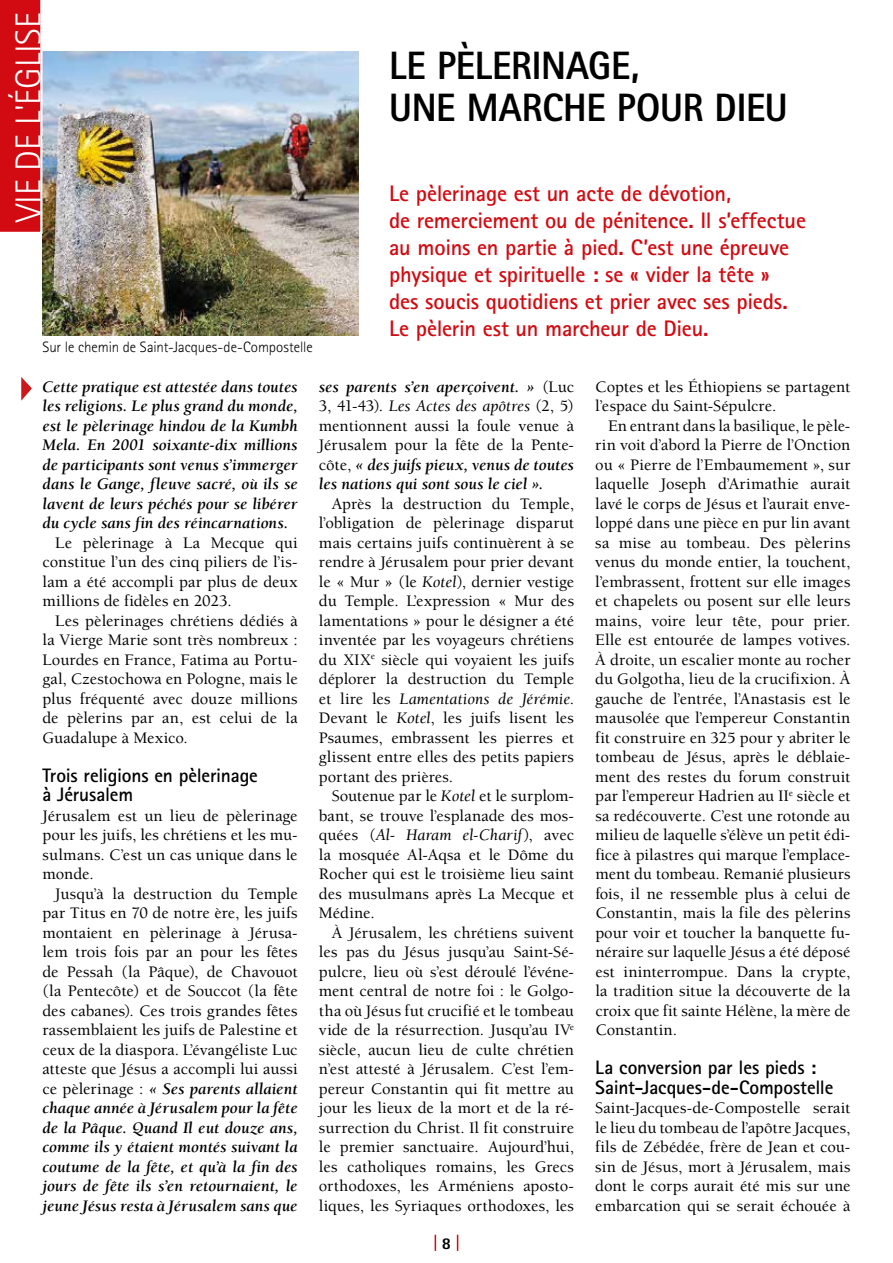
<style>
.page{position:relative;width:893px;height:1263px;background:#fff}
.page>*{position:absolute;margin:0;border:0;box-sizing:border-box;transform-origin:0 0}
.t1{font:800 39.6px/42px "Rotis Sans Serif Std";letter-spacing:-.005em;color:#000;scale:.95 1}
.t2{font:300 36px "Rotis Sans Serif Std";color:#fff}
.t3{font:700 22.5px/27px "Rotis Sans Serif Std";letter-spacing:-.01em;color:#d20a11}
.t4{font:700 19.5px/19.5px "Rotis Sans Serif Std";letter-spacing:-.01em;color:#000}
.t5{font:500 16.5px/19.5px "Berkeley Std";letter-spacing:.005em;color:#000;text-align:justify}
.t6{font:italic 700 16.5px/19.5px "Berkeley Std";color:#000;text-align:justify}
.t7{font:800 16.5px "Rotis Sans Serif Std";color:#000}
.t8{font:300 15px "Rotis Sans Serif Std";color:#000}
.s1{font-weight:500;font-style:normal}
.s2{font-weight:400}
.s3{font-weight:400;font-style:italic}
.s4{font-weight:700;font-style:italic}
</style>
<div class="page">
<img style="left:43px;top:51px;width:316px;height:285px">
<svg style="left:435px;top:1235px;width:1px;height:16px"></svg>
<svg style="left:457px;top:1235px;width:1px;height:16px"></svg>
<svg style="left:21px;top:377px;width:11px;height:24px"></svg>
<svg style="left:0;top:0;width:44px;height:235px;background:#d41e25"></svg>
<h2 class="t2" style="left:8px;top:222px;width:211px;rotate:-90deg">VIE DE L'ÉGLISE</h2>
<h1 class="t1" style="left:389px;top:44px;width:421px">LE PÈLERINAGE,<br>UNE MARCHE POUR DIEU</h1>
<p class="t3" style="left:389px;top:180px;width:418px">Le pèlerinage est un acte de dévotion,<br>de remerciement ou de pénitence. Il s’effectue au moins en partie à pied. C’est une épreuve physique et spirituelle : se « vider la tête »<br>des soucis quotidiens et prier avec ses pieds.<br>Le pèlerin est un marcheur de Dieu.</p>
<p class="t6" style="left:319px;top:377px;width:257px">ses parents s’en aperçoivent. » <span class="s1">(Luc 3, 41-43).</span> <span class="s2">Les Actes des apôtres</span> <span class="s1">(2, 5) mentionnent aussi la foule venue à Jérusalem pour la fête de la Pente&shy;côte,</span> « des juifs pieux, venus de toutes les nations qui sont sous le ciel ».</p>
<p class="t5" style="left:319px;top:494px;width:257px;text-indent:13px">Après la destruction du Temple, l’obligation de pèlerinage disparut mais certains juifs continuèrent à se rendre à Jérusalem pour prier devant le « Mur » (le <span class="s3">Kotel</span>), dernier vestige du Temple. L’expression « Mur des lamentations » pour le désigner a été inventée par les voyageurs chrétiens du XIX<sup>e</sup> siècle qui voyaient les juifs déplorer la destruction du Temple et lire les <span class="s3">Lamentations de Jérémie</span>.<br>Devant le <span class="s3">Kotel</span>, les juifs lisent les Psaumes, embrassent les pierres et glissent entre elles des petits papiers portant des prières.</p>
<p class="t5" style="left:319px;top:787px;width:257px;text-indent:13px">Soutenue par le <span class="s3">Kotel</span> et le surplom&shy;bant, se trouve l’esplanade des mos&shy;quées (<span class="s3">Al- Haram el-Charif</span>), avec la mosquée Al-Aqsa et le Dôme du Rocher qui est le troisième lieu saint des musulmans après La Mecque et Médine.</p>
<p class="t5" style="left:319px;top:923px;width:257px;text-indent:13px">À Jérusalem, les chrétiens suivent les pas du Jésus jusqu’au Saint-Sé&shy;pulcre, lieu où s’est déroulé l’événe&shy;ment central de notre foi : le Golgo&shy;tha où Jésus fut crucifié et le tombeau vide de la résurrection. Jusqu’au IV<sup>e </sup>siècle, aucun lieu de culte chrétien n’est attesté à Jérusalem. C’est l’em&shy;pereur Constantin qui fit mettre au jour les lieux de la mort et de la ré&shy;surrection du Christ. Il fit construire le premier sanctuaire. Aujourd’hui, les catholiques romains, les Grecs orthodoxes, les Arméniens aposto&shy;liques, les Syriaques orthodoxes, les</p>
<p class="t8" style="left:43px;top:339px;width:272px">Sur le chemin de Saint-Jacques-de-Compostelle</p>
<p class="t5" style="left:595px;top:377px;width:257px">Coptes et les Éthiopiens se partagent l’espace du Saint-Sépulcre.</p>
<p class="t5" style="left:595px;top:416px;width:257px;text-indent:13px">En entrant dans la basilique, le pèle&shy;rin voit d’abord la Pierre de l’Onction ou « Pierre de l’Embaumement », sur laquelle Joseph d’Arimathie aurait lavé le corps de Jésus et l’aurait enve&shy;loppé dans une pièce en pur lin avant sa mise au tombeau. Des pèlerins venus du monde entier, la touchent, l’embrassent, frottent sur elle images et chapelets ou posent sur elle leurs mains, voire leur tête, pour prier.<br>Elle est entourée de lampes votives.<br>À droite, un escalier monte au rocher du Golgotha, lieu de la crucifixion. À gauche de l’entrée, l’Anastasis est le mausolée que l’empereur Constantin fit construire en 325 pour y abriter le tombeau de Jésus, après le déblaie&shy;ment des restes du forum construit par l’empereur Hadrien au II<sup>e</sup> siècle et sa redécouverte. C’est une rotonde au milieu de laquelle s’élève un petit édi&shy;fice à pilastres qui marque l’emplace&shy;ment du tombeau. Remanié plusieurs fois, il ne ressemble plus à celui de Constantin, mais la file des pèlerins pour voir et toucher la banquette fu&shy;néraire sur laquelle Jésus a été déposé est ininterrompue. Dans la crypte, la tradition situe la découverte de la croix que fit sainte Hélène, la mère de Constantin.</p>
<p class="t4" style="left:595px;top:1058px;width:240px">La conversion par les pieds :<br>Saint-Jacques-de-Compostelle</p>
<p class="t5" style="left:595px;top:1099px;width:257px">Saint-Jacques-de-Compostelle serait le lieu du tombeau de l’apôtre Jacques, fils de Zébédée, frère de Jean et cou&shy;sin de Jésus, mort à Jérusalem, mais dont le corps aurait été mis sur une embarcation qui se serait échouée à</p>
<p class="t6" style="left:43px;top:377px;width:257px">Cette pratique est attestée dans toutes les religions. Le plus grand du monde, est le pèlerinage hindou de la Kumbh Mela. En 2001 soixante-dix millions de participants sont venus s’immerger dans le Gange, fleuve sacré, où ils se lavent de leurs péchés pour se libérer du cycle sans fin des réincarnations.</p>
<p class="t5" style="left:43px;top:533px;width:257px;text-indent:13px">Le pèlerinage à La Mecque qui constitue l’un des cinq piliers de l’is&shy;lam a été accompli par plus de deux millions de fidèles en 2023.</p>
<p class="t5" style="left:43px;top:611px;width:257px;text-indent:13px">Les pèlerinages chrétiens dédiés à la Vierge Marie sont très nombreux :<br>Lourdes en France, Fatima au Portu&shy;gal, Czestochowa en Pologne, mais le plus fréquenté avec douze millions de pèlerins par an, est celui de la Guadalupe à Mexico.</p>
<p class="t4" style="left:43px;top:765px;width:217px">Trois religions en pèlerinage à Jérusalem</p>
<p class="t5" style="left:43px;top:806px;width:257px">Jérusalem est un lieu de pèlerinage pour les juifs, les chrétiens et les mu&shy;sulmans. C’est un cas unique dans le monde.</p>
<p class="t5" style="left:43px;top:884px;width:257px;text-indent:13px">Jusqu’à la destruction du Temple par Titus en 70 de notre ère, les juifs montaient en pèlerinage à Jérusa&shy;lem trois fois par an pour les fêtes de Pessah (la Pâque), de Chavouot (la Pentecôte) et de Souccot (la fête des cabanes). Ces trois grandes fêtes rassemblaient les juifs de Palestine et ceux de la diaspora. L’évangéliste Luc atteste que Jésus a accompli lui aussi ce pèlerinage : <span class="s4">« Ses parents allaient chaque année à Jérusalem pour la fête de la Pâque. Quand Il eut douze ans, comme ils y étaient montés suivant la coutume de la fête, et qu’à la fin des jours de fête ils s’en retournaient, le jeune Jésus resta à Jérusalem sans que</span></p>
<p class="t7" style="left:442px;top:1233px;width:11px">8</p>
</div>
